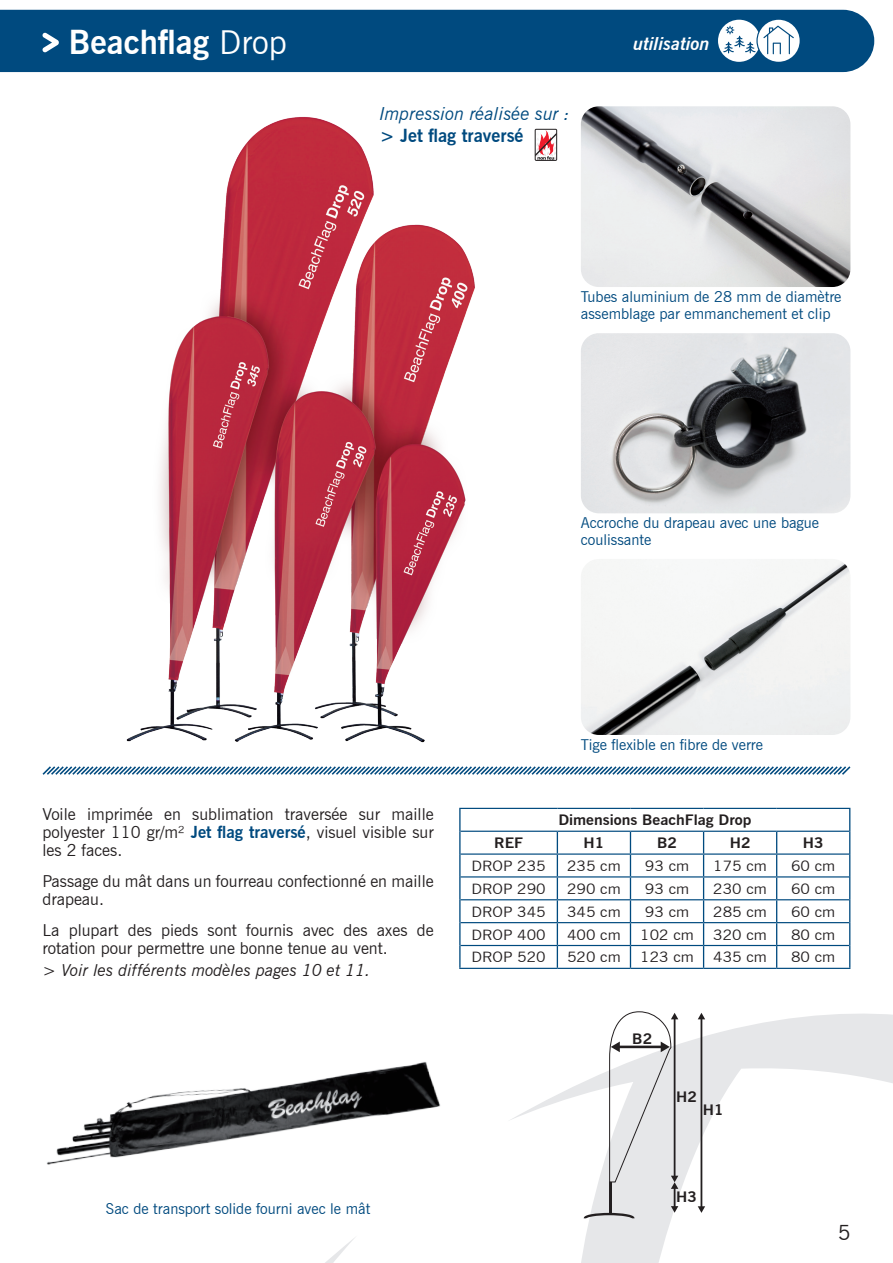
<style>
.page{position:relative;width:893px;height:1263px;background:#fff}
.page>*{position:absolute;margin:0;border:0;box-sizing:border-box;transform-origin:0 0}
.Titre{font:700 33px "News Gothic BT";color:#fff}
.t1{font:21px "News Gothic BT";color:#231f20}
.t2{font:italic 18px/21.6px "News Gothic BT";color:#004a7f}
.t3{font:italic 700 18px "News Gothic BT";color:#fff}
.t4{font:16.5px/18px "News Gothic BT";color:#231f20}
.t5{font:italic 16.5px "News Gothic BT";color:#231f20}
.t6{font:15px/17.2px "News Gothic BT";color:#004a7f}
.t7{font:14.4px "News Gothic BT";color:#231f20;scale:1.1 1}
.t8{font:700 14.4px "News Gothic BT";color:#231f20;scale:1.1 1}
.s1{font-weight:400}
.s2{font-weight:700;font-style:normal}
.s3{font-weight:700;color:#004a7f}
.s4{font-style:normal}
</style>
<div class="page">
<div style="left:0;top:10px;width:874px;height:62px;background:#004a7f"></div>
<svg style="left:325px;top:1238px;width:29px;height:25px"></svg>
<svg style="left:507px;top:956px;width:386px;height:307px"></svg>
<img style="left:126px;top:117px;width:349px;height:626px">
<hr style="left:459px;top:809px;width:2px;height:22px;background:#004a7f">
<hr style="left:459px;top:808px;width:98px;height:1px;background:#004a7f">
<hr style="left:557px;top:808px;width:73px;height:1px;background:#004a7f">
<hr style="left:630px;top:808px;width:74px;height:1px;background:#004a7f">
<hr style="left:704px;top:808px;width:73px;height:1px;background:#004a7f">
<hr style="left:777px;top:808px;width:73px;height:1px;background:#004a7f">
<hr style="left:459px;top:831px;width:2px;height:23px;background:#004a7f">
<hr style="left:459px;top:854px;width:2px;height:23px;background:#004a7f">
<hr style="left:459px;top:877px;width:2px;height:23px;background:#004a7f">
<hr style="left:459px;top:900px;width:2px;height:23px;background:#004a7f">
<hr style="left:459px;top:923px;width:2px;height:22px;background:#004a7f">
<hr style="left:459px;top:945px;width:2px;height:23px;background:#004a7f">
<hr style="left:461px;top:831px;width:96px;height:1px;background:#004a7f">
<hr style="left:557px;top:831px;width:73px;height:1px;background:#004a7f">
<hr style="left:630px;top:831px;width:74px;height:1px;background:#004a7f">
<svg style="left:557px;top:832px;width:1px;height:136px"></svg>
<svg style="left:630px;top:832px;width:1px;height:136px"></svg>
<hr style="left:461px;top:853px;width:96px;height:2px;background:#004a7f">
<hr style="left:557px;top:853px;width:73px;height:2px;background:#004a7f">
<hr style="left:630px;top:853px;width:74px;height:2px;background:#004a7f">
<hr style="left:461px;top:876px;width:96px;height:1px;background:#004a7f">
<hr style="left:557px;top:876px;width:73px;height:1px;background:#004a7f">
<hr style="left:630px;top:876px;width:74px;height:1px;background:#004a7f">
<hr style="left:461px;top:899px;width:96px;height:1px;background:#004a7f">
<hr style="left:557px;top:899px;width:73px;height:1px;background:#004a7f">
<hr style="left:630px;top:899px;width:74px;height:1px;background:#004a7f">
<hr style="left:461px;top:922px;width:96px;height:1px;background:#004a7f">
<hr style="left:557px;top:922px;width:73px;height:1px;background:#004a7f">
<hr style="left:630px;top:922px;width:74px;height:1px;background:#004a7f">
<hr style="left:461px;top:945px;width:96px;height:1px;background:#004a7f">
<hr style="left:557px;top:945px;width:73px;height:1px;background:#004a7f">
<hr style="left:630px;top:945px;width:74px;height:1px;background:#004a7f">
<hr style="left:459px;top:968px;width:98px;height:1px;background:#004a7f">
<hr style="left:557px;top:968px;width:73px;height:1px;background:#004a7f">
<hr style="left:630px;top:968px;width:74px;height:1px;background:#004a7f">
<svg style="left:703px;top:832px;width:1px;height:136px"></svg>
<hr style="left:704px;top:831px;width:73px;height:1px;background:#004a7f">
<hr style="left:704px;top:853px;width:73px;height:2px;background:#004a7f">
<hr style="left:704px;top:876px;width:73px;height:1px;background:#004a7f">
<hr style="left:704px;top:899px;width:73px;height:1px;background:#004a7f">
<hr style="left:704px;top:922px;width:73px;height:1px;background:#004a7f">
<hr style="left:704px;top:945px;width:73px;height:1px;background:#004a7f">
<hr style="left:704px;top:968px;width:73px;height:1px;background:#004a7f">
<svg style="left:776px;top:832px;width:1px;height:136px"></svg>
<hr style="left:777px;top:831px;width:72px;height:1px;background:#004a7f">
<svg style="left:849px;top:809px;width:1px;height:159px"></svg>
<hr style="left:777px;top:853px;width:72px;height:2px;background:#004a7f">
<hr style="left:777px;top:876px;width:72px;height:1px;background:#004a7f">
<hr style="left:777px;top:899px;width:72px;height:1px;background:#004a7f">
<hr style="left:777px;top:922px;width:72px;height:1px;background:#004a7f">
<hr style="left:777px;top:945px;width:72px;height:1px;background:#004a7f">
<hr style="left:777px;top:968px;width:73px;height:1px;background:#004a7f">
<svg style="left:43px;top:33px;width:16px;height:19px"></svg>
<svg style="left:42px;top:766px;width:809px;height:9px"></svg>
<svg style="left:698px;top:1013px;width:7px;height:200px"></svg>
<svg style="left:584px;top:1011px;width:94px;height:207px"></svg>
<img style="left:46px;top:1062px;width:395px;height:103px">
<img style="left:581px;top:559px;width:269px;height:176px">
<img style="left:581px;top:333px;width:269px;height:180px">
<img style="left:581px;top:106px;width:269px;height:181px">
<svg style="left:718px;top:20px;width:82px;height:42px"></svg>
<svg style="left:537px;top:131px;width:18px;height:28px"></svg>
<div style="left:535px;top:129px;width:22px;height:32px;border:1px solid #231f20"></div>
<p class="Titre" style="left:69px;top:22px;width:219px">Beachflag <span class="s1">Drop</span></p>
<p class="t2" style="left:380px;top:103px;width:192px">Impression réalisée sur : <span class="s2">&gt; Jet flag traversé</span></p>
<p class="t3" style="left:633px;top:32px;width:78px">utilisation</p>
<p class="t6" style="left:581px;top:288px;width:262px">Tubes aluminium de 28 mm de diamètre assemblage par emmanchement et clip</p>
<p class="t6" style="left:581px;top:514px;width:240px">Accroche du drapeau avec une bague coulissante</p>
<p class="t6" style="left:581px;top:735px;width:184px">Tige flexible en fibre de verre</p>
<p class="t4" style="left:43px;top:805px;width:393px;text-align:justify">Voile imprimée en sublimation traversée sur maille polyester 110 gr/m² <span class="s3">Jet flag traversé</span>, visuel visible sur les 2 faces.</p>
<p class="t4" style="left:43px;top:872px;width:393px">Passage du mât dans un fourreau confectionné en maille drapeau.</p>
<p class="t4" style="left:43px;top:921px;width:393px">La plupart des pieds sont fournis avec des axes de rotation pour permettre une bonne tenue au vent.</p>
<p class="t5" style="left:43px;top:960px;width:329px"><span class="s4">&gt;</span> Voir les différents modèles pages 10 et 11.</p>
<p class="t6" style="left:106px;top:1199px;width:266px">Sac de transport solide fourni avec le mât</p>
<p class="t8" style="left:558px;top:811px;width:177px">Dimensions BeachFlag Drop</p>
<p class="t8" style="left:494px;top:834px;width:28px">REF</p>
<p class="t8" style="left:583px;top:834px;width:20px">H1</p>
<p class="t8" style="left:657px;top:834px;width:20px">B2</p>
<p class="t8" style="left:730px;top:834px;width:20px">H2</p>
<p class="t8" style="left:803px;top:834px;width:20px">H3</p>
<p class="t7" style="left:471px;top:857px;width:69px">DROP 235</p>
<p class="t7" style="left:567px;top:857px;width:50px">235 cm</p>
<p class="t7" style="left:645px;top:857px;width:42px">93 cm</p>
<p class="t7" style="left:713px;top:857px;width:50px">175 cm</p>
<p class="t7" style="left:791px;top:857px;width:42px">60 cm</p>
<p class="t7" style="left:471px;top:880px;width:69px">DROP 290</p>
<p class="t7" style="left:567px;top:880px;width:50px">290 cm</p>
<p class="t7" style="left:645px;top:880px;width:42px">93 cm</p>
<p class="t7" style="left:713px;top:880px;width:50px">230 cm</p>
<p class="t7" style="left:791px;top:880px;width:42px">60 cm</p>
<p class="t7" style="left:471px;top:903px;width:69px">DROP 345</p>
<p class="t7" style="left:567px;top:903px;width:50px">345 cm</p>
<p class="t7" style="left:645px;top:903px;width:42px">93 cm</p>
<p class="t7" style="left:713px;top:903px;width:50px">285 cm</p>
<p class="t7" style="left:791px;top:903px;width:42px">60 cm</p>
<p class="t7" style="left:471px;top:926px;width:69px">DROP 400</p>
<p class="t7" style="left:567px;top:926px;width:50px">400 cm</p>
<p class="t7" style="left:640px;top:926px;width:50px">102 cm</p>
<p class="t7" style="left:713px;top:926px;width:50px">320 cm</p>
<p class="t7" style="left:791px;top:926px;width:42px">80 cm</p>
<p class="t7" style="left:471px;top:948px;width:69px">DROP 520</p>
<p class="t7" style="left:567px;top:948px;width:50px">520 cm</p>
<p class="t7" style="left:640px;top:948px;width:50px">123 cm</p>
<p class="t7" style="left:713px;top:948px;width:50px">435 cm</p>
<p class="t7" style="left:791px;top:948px;width:42px">80 cm</p>
<p class="t8" style="left:632px;top:1030px;width:20px">B2</p>
<p class="t8" style="left:676px;top:1088px;width:20px">H2</p>
<p class="t8" style="left:703px;top:1101px;width:20px">H1</p>
<p class="t8" style="left:676px;top:1188px;width:20px">H3</p>
<p class="t1" style="left:838px;top:1219px;width:14px">5</p>
</div>
